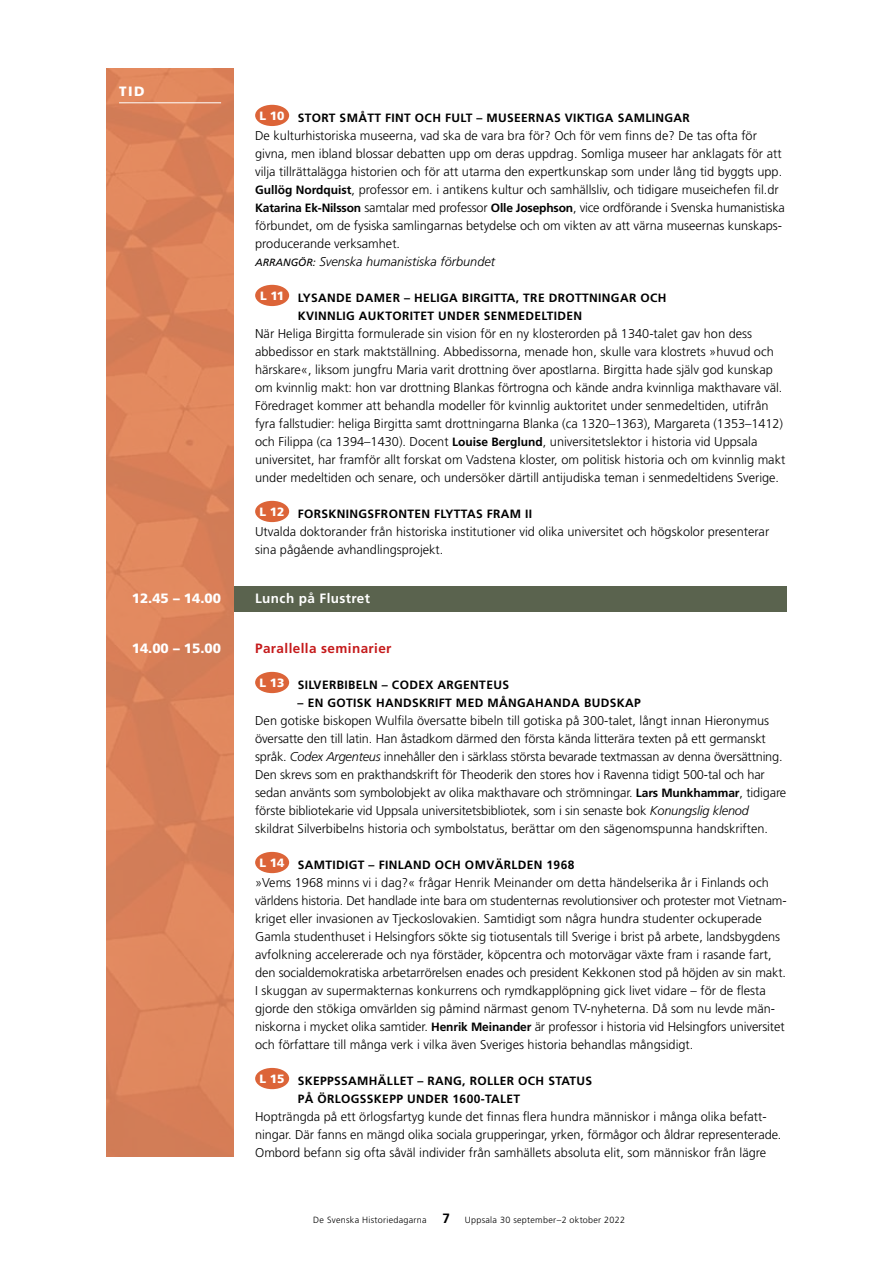
<style>
.page{position:relative;width:893px;height:1263px;background:#fff}
.page>*{position:absolute;margin:0;border:0;box-sizing:border-box;transform-origin:0 0}
.t1{font:900 13.5px "Frutiger";color:#fff}
.t2{font:700 13.5px "Frutiger";letter-spacing:.03em;color:#c51a1b}
.t3{font:700 13.5px "Frutiger";letter-spacing:.03em;color:#fff}
.t4{font:300 12.75px/18px "Frutiger";color:#000}
.t5{font:700 12px "Frutiger";letter-spacing:.03em;color:#000}
.t6{font:300 9px "Frutiger";letter-spacing:.03em;color:#000}
.s1{font-weight:900;color:#fff}
.s2{font-weight:700;font-size:12px}
.s3{font-weight:400;font-style:italic;font-size:10.5px}
.s4{font-style:italic}
.s5{font-weight:700;font-size:13.5px}
</style>
<div class="page">
<div style="left:234px;top:586px;width:553px;height:25px;background:#5a634e"></div>
<div style="left:106px;top:68px;width:128px;height:1089px;background:#da8059"></div>
<div style="left:255px;top:105px;width:34px;height:21px;background:#dc6438;border-radius:50%"></div>
<div style="left:255px;top:285px;width:34px;height:21px;background:#dc6438;border-radius:50%"></div>
<div style="left:255px;top:501px;width:34px;height:21px;background:#dc6438;border-radius:50%"></div>
<div style="left:255px;top:672px;width:34px;height:21px;background:#dc6438;border-radius:50%"></div>
<div style="left:255px;top:852px;width:34px;height:21px;background:#dc6438;border-radius:50%"></div>
<div style="left:255px;top:1068px;width:34px;height:21px;background:#dc6438;border-radius:50%"></div>
<hr style="left:119px;top:102px;width:102px;height:1px;background:#fff">
<p class="t1" style="left:119px;top:83px;width:27px">Tid</p>
<p class="t5" style="left:260px;top:110px;width:90px"><span class="s1">L 10</span> STORT SMÅTT</p>
<p class="t5" style="left:385px;top:110px;width:130px">FINT OCH FULT – M USEER</p>
<p class="t5" style="left:536px;top:110px;width:106px">NAS VI KTI GA SAMLI</p>
<p class="t5" style="left:655px;top:110px;width:35px">NGAR</p>
<p class="t4" style="left:255px;top:126px;width:531px">De kulturhistoriska museerna, vad ska de vara bra för? Och för vem finns de? De tas ofta för givna, men ibland blossar debatten upp om deras uppdrag. Somliga museer har anklagats för att vilja tillrättalägga historien och för att utarma den expertkunskap som under lång tid byggts upp.<br><span class="s2">GULLÖG NORDQUIST</span>, professor em. i antikens kultur och samhällsliv, och tidigare museichefen fil.dr <span class="s2">KATARINA EK-NILSSON</span> samtalar med professor <span class="s2">OLLE JOSEPHSON</span>, vice ordförande i Svenska humanistiska förbundet, om de fysiska samlingarnas betydelse och om vikten av att värna museernas kunskaps&shy;producerande verksamhet.<br><span class="s3">ARRANGÖR:</span> <span class="s4">Svenska humanistiska förbundet</span></p>
<p class="t5" style="left:260px;top:290px;width:68px"><span class="s1">L 11</span> LYSAND</p>
<p class="t5" style="left:345px;top:290px;width:267px">E DAMER – HELIGA BIRGITTA, TRE DROTTNINGA</p>
<p class="t5" style="left:629px;top:290px;width:37px">R OCH</p>
<p class="t5" style="left:255px;top:308px;width:27px">K</p>
<p class="t5" style="left:306px;top:308px;width:63px">VINNLIG AUK</p>
<p class="t5" style="left:385px;top:308px;width:63px">TO RITET UND</p>
<p class="t5" style="left:465px;top:308px;width:117px">ER SENMEDELTIDEN</p>
<p class="t4" style="left:255px;top:324px;width:532px">När Heliga Birgitta formulerade sin vision för en ny klosterorden på 1340-talet gav hon dess abbedissor en stark maktställning. Abbedissorna, menade hon, skulle vara klostrets »huvud och härskare«, liksom jungfru Maria varit drottning över apostlarna. Birgitta hade själv god kunskap om kvinnlig makt: hon var drottning Blankas förtrogna och kände andra kvinnliga makthavare väl.<br>Föredraget kommer att behandla modeller för kvinnlig auktoritet under senmedeltiden, utifrån fyra fallstudier: heliga Birgitta samt drottningarna Blanka (ca 1320–1363), Margareta (1353–1412) och Filippa (ca 1394–1430). Docent <span class="s2">LOUISE BERGLUND</span>, universitetslektor i historia vid Uppsala universitet, har framför allt forskat om Vadstena kloster, om politisk historia och om kvinnlig makt under medeltiden och senare, och undersöker därtill antijudiska teman i senmedeltidens Sverige.</p>
<p class="t5" style="left:260px;top:506px;width:189px"><span class="s1">L 12</span> FORSKNINGSFRONTEN FLYTT</p>
<p class="t5" style="left:467px;top:506px;width:62px">AS FRAM II</p>
<p class="t4" style="left:255px;top:522px;width:516px">Utvalda doktorander från historiska institutioner vid olika universitet och högskolor presenterar sina pågående avhandlingsprojekt.</p>
<p class="t1" style="left:132px;top:590px;width:91px">12.45 – 14.00</p>
<p class="t3" style="left:255px;top:590px;width:116px">LUNCH PÅ FLUSTRET</p>
<p class="t1" style="left:132px;top:640px;width:91px">14.00 – 15.00</p>
<p class="t2" style="left:255px;top:640px;width:138px">PARALLELLA SEMINARIER</p>
<p class="t5" style="left:260px;top:677px;width:142px"><span class="s1">L 13</span> SILVERBIBELN – COD</p>
<p class="t5" style="left:418px;top:677px;width:92px">EX ARGENTEUS</p>
<p class="t5" style="left:298px;top:695px;width:88px">– EN GOTISK HAND</p>
<p class="t5" style="left:412px;top:695px;width:106px">SKRIFT MED MÅNGAHANDA</p>
<p class="t5" style="left:584px;top:695px;width:9px">BUD</p>
<p class="t5" style="left:610px;top:695px;width:16px">SKAP</p>
<p class="t4" style="left:255px;top:711px;width:533px">Den gotiske biskopen Wulfila översatte bibeln till gotiska på 300-talet, långt innan Hieronymus översatte den till latin. Han åstadkom därmed den första kända litterära texten på ett germanskt språk. <span class="s4">Codex Argenteus</span> innehåller den i särklass största bevarade textmassan av denna översättning.<br>Den skrevs som en prakthandskrift för Theoderik den stores hov i Ravenna tidigt 500-tal och har sedan använts som symbolobjekt av olika makthavare och strömningar. <span class="s2">LARS M UNKHAMMAR</span>, tidigare förste bibliotekarie vid Uppsala universitetsbibliotek, som i sin senaste bok <span class="s4">Konungslig klenod </span>skildrat Silverbibelns historia och symbolstatus, berättar om den sägenomspunna handskriften.</p>
<p class="t5" style="left:260px;top:857px;width:155px"><span class="s1">L 14</span> SAMTIDIGT – FINLAND</p>
<p class="t5" style="left:435px;top:857px;width:141px">OCH O MVÄRLDEN 1968</p>
<p class="t4" style="left:255px;top:873px;width:533px">»Vems 1968 minns vi i dag?« frågar Henrik Meinander om detta händelserika år i Finlands och världens historia. Det handlade inte bara om studenternas revolutionsiver och protester mot Vietnam&shy;kriget eller invasionen av Tjeckoslovakien. Samtidigt som några hundra studenter ockuperade Gamla studenthuset i Helsingfors sökte sig tiotusentals till Sverige i brist på arbete, landsbygdens avfolkning accelererade och nya förstäder, köpcentra och motorvägar växte fram i rasande fart, den socialdemokratiska arbetarrörelsen enades och president Kekkonen stod på höjden av sin makt.<br>I skuggan av supermakternas konkurrens och rymdkapplöpning gick livet vidare – för de flesta gjorde den stökiga omvärlden sig påmind närmast genom TV-nyheterna. Då som nu levde män&shy;niskorna i mycket olika samtider. <span class="s2">HENRIK MEINANDER</span> är professor i historia vid Helsingfors universitet och författare till många verk i vilka även Sveriges historia behandlas mångsidigt.</p>
<p class="t5" style="left:260px;top:1073px;width:178px"><span class="s1">L 15</span> SKEPPSSAMHÄLLET – RANG</p>
<p class="t5" style="left:462px;top:1073px;width:131px">, RO LLER OCH STATUS</p>
<p class="t5" style="left:255px;top:1091px;width:26px">P</p>
<p class="t5" style="left:305px;top:1091px;width:112px">Å ÖRLOGSSKEPP UND</p>
<p class="t5" style="left:434px;top:1091px;width:88px">ER 1600-TALET</p>
<p class="t4" style="left:255px;top:1107px;width:528px">Hopträngda på ett örlogsfartyg kunde det finnas flera hundra människor i många olika befatt&shy;ningar. Där fanns en mängd olika sociala grupperingar, yrken, förmågor och åldrar representerade.<br>Ombord befann sig ofta såväl individer från samhällets absoluta elit, som människor från lägre</p>
<p class="t6" style="left:313px;top:1214px;width:313px">De Svenska Historiedagarna <span class="s5">7</span> Uppsala 30 september–2 oktober 2022</p>
</div>
